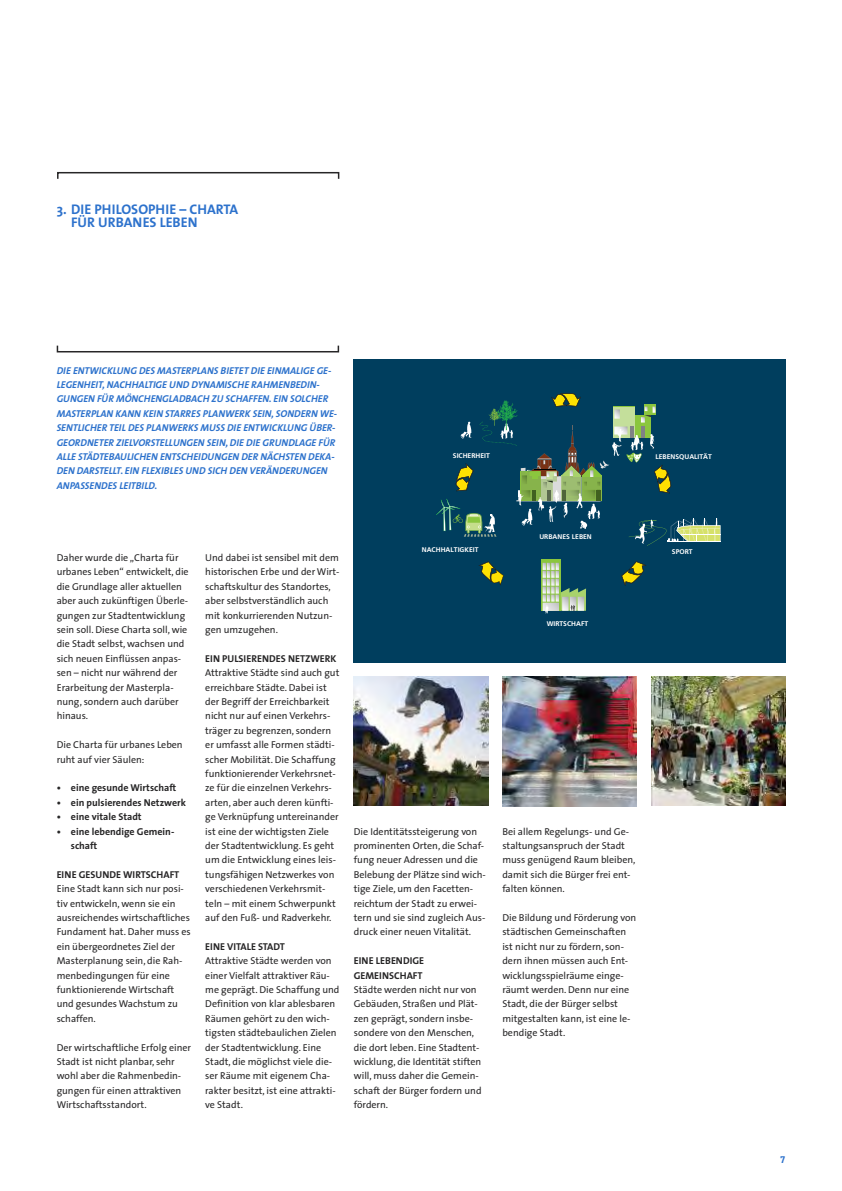
<style>
.page{position:relative;width:842px;height:1191px;background:#fff}
.page>*{position:absolute;margin:0;border:0;box-sizing:border-box;transform-origin:0 0}
.t1{font:700 14px/13px "The Sans";color:#2d72cc}
.t2{font:10px/14.4px "The Sans";color:#272627}
.t3{font:italic 700 10px/14.4px "The Sans";color:#2d72cc}
.t4{font:700 10px/14.4px "The Sans";color:#272627}
.t5{font:10px "The Serif Bold Caps";color:#2d72cc}
.t6{font:700 6.8px "Frutiger";color:#fff}
</style>
<div class="page">
<div style="left:57px;top:172px;width:282px;height:8px;border:2px solid #272627"></div>
<div style="left:57px;top:345px;width:282px;height:7px;border:2px solid #272627"></div>
<div style="left:354px;top:359px;width:431px;height:303px;background:#003e5e"></div>
<div style="left:541px;top:560px;width:20px;height:51px;background:linear-gradient(to right,#94c259,#8ec448)"></div>
<svg style="left:621px;top:561px;width:25px;height:25px"></svg>
<svg style="left:479px;top:561px;width:25px;height:24px"></svg>
<svg style="left:543px;top:563px;width:43px;height:50px"></svg>
<svg style="left:436px;top:393px;width:284px;height:153px"></svg>
<img style="left:502px;top:677px;width:134px;height:129px">
<img style="left:651px;top:676px;width:134px;height:129px">
<img style="left:354px;top:676px;width:134px;height:129px">
<h1 class="t1" style="left:71px;top:204px;width:169px;text-indent:-14px">3. DIE PHILOSOPHIE – CHARTA<br>FÜR URBANES LEBEN</h1>
<p class="t3" style="left:57px;top:364px;width:282px">DIE ENTWICKLUNG DES MASTERPLANS BIETET DIE EINMALIGE GE-LEGENHEIT, NACHHALTIGE UND DYNAMISCHE RAHMENBEDIN-GUNGEN FÜR MÖNCHENGLADBACH ZU SCHAFFEN. EIN SOLCHER MASTERPLAN KANN KEIN STARRES PLANWERK SEIN, SONDERN WE-SENTLICHER TEIL DES PLANWERKS MUSS DIE ENTWICKLUNG ÜBER-GEORDNETER ZIELVORSTELLUNGEN SEIN, DIE DIE GRUNDLAGE FÜR ALLE STÄDTEBAULICHEN ENTSCHEIDUNGEN DER NÄCHSTEN DEKA-DEN DARSTELLT. EIN FLEXIBLES UND SICH DEN VERÄNDERUNGEN ANPASSENDES LEITBILD.</p>
<p class="t6" style="left:453px;top:453px;width:38px">SICHERHEIT</p>
<p class="t2" style="left:57px;top:551px;width:133px">Daher wurde die „Charta für urbanes Leben“ entwickelt, die die Grundlage aller aktuellen aber auch zukünftigen Überle&shy;gungen zur Stadtentwicklung sein soll. Diese Charta soll, wie die Stadt selbst, wachsen und sich neuen Einflüssen anpas&shy;sen – nicht nur während der<br>Erarbeitung der Masterpla&shy;nung, sondern auch darüber hinaus.</p>
<p class="t2" style="left:57px;top:738px;width:128px">Die Charta für urbanes Leben ruht auf vier Säulen:</p>
<p class="t4" style="left:57px;top:781px;width:121px">• eine gesunde Wirtschaft</p>
<p class="t4" style="left:57px;top:796px;width:131px">• ein pulsierendes Netzwerk</p>
<p class="t4" style="left:57px;top:810px;width:87px">• eine vitale Stadt</p>
<p class="t4" style="left:71px;top:825px;width:105px;text-indent:-14px">• eine lebendige Gemein&shy;schaft</p>
<p class="t4" style="left:57px;top:868px;width:124px">EINE GESUNDE WIRTSCHAFT</p>
<p class="t2" style="left:57px;top:882px;width:136px">Eine Stadt kann sich nur posi&shy;tiv entwickeln, wenn sie ein ausreichendes wirtschaftliches<br>Fundament hat. Daher muss es ein übergeordnetes Ziel der<br>Masterplanung sein, die Rah&shy;menbedingungen für eine funktionierende Wirtschaft und gesundes Wachstum zu schaffen.</p>
<p class="t2" style="left:57px;top:1041px;width:136px">Der wirtschaftliche Erfolg einer<br>Stadt ist nicht planbar, sehr wohl aber die Rahmenbedin&shy;gungen für einen attraktiven<br>Wirtschaftsstandort.</p>
<p class="t2" style="left:205px;top:551px;width:136px">Und dabei ist sensibel mit dem historischen Erbe und der Wirt&shy;schaftskultur des Standortes, aber selbstverständlich auch mit konkurrierenden Nutzun&shy;gen umzugehen.</p>
<p class="t4" style="left:205px;top:652px;width:133px">EIN PULSIERENDES NETZWERK</p>
<p class="t2" style="left:205px;top:666px;width:136px">Attraktive Städte sind auch gut erreichbare Städte. Dabei ist der Begriff der Erreichbarkeit nicht nur auf einen Verkehrs&shy;träger zu begrenzen, sondern er umfasst alle Formen städti&shy;scher Mobilität. Die Schaffung funktionierender Verkehrsnet&shy;ze für die einzelnen Verkehrs&shy;arten, aber auch deren künfti&shy;ge Verknüpfung untereinander ist eine der wichtigsten Ziele der Stadtentwicklung. Es geht um die Entwicklung eines leis&shy;tungsfähigen Netzwerkes von verschiedenen Verkehrsmit&shy;teln – mit einem Schwerpunkt auf den Fuß- und Radverkehr.</p>
<p class="t4" style="left:205px;top:940px;width:81px">EINE VITALE STADT</p>
<p class="t2" style="left:205px;top:954px;width:136px">Attraktive Städte werden von einer Vielfalt attraktiver Räu&shy;me geprägt. Die Schaffung und<br>Definition von klar ablesbaren<br>Räumen gehört zu den wich&shy;tigsten städtebaulichen Zielen der Stadtentwicklung. Eine<br>Stadt, die möglichst viele die&shy;ser Räume mit eigenem Cha&shy;rakter besitzt, ist eine attrakti&shy;ve Stadt.</p>
<p class="t6" style="left:422px;top:547px;width:58px">NACHHALTIGKEIT</p>
<p class="t2" style="left:354px;top:825px;width:134px">Die Identitätssteigerung von prominenten Orten, die Schaf&shy;fung neuer Adressen und die<br>Belebung der Plätze sind wich&shy;tige Ziele, um den Facetten&shy;reichtum der Stadt zu erwei&shy;tern und sie sind zugleich Aus&shy;druck einer neuen Vitalität.</p>
<p class="t4" style="left:354px;top:954px;width:72px">EINE LEBENDIGE<br>GEMEINSCHAFT</p>
<p class="t2" style="left:354px;top:983px;width:129px">Städte werden nicht nur von<br>Gebäuden, Straßen und Plät&shy;zen geprägt, sondern insbe&shy;sondere von den Menschen, die dort leben. Eine Stadtent&shy;wicklung, die Identität stiften will, muss daher die Gemein&shy;schaft der Bürger fordern und fördern.</p>
<p class="t6" style="left:539px;top:534px;width:54px">URBANES LEBEN</p>
<p class="t6" style="left:547px;top:620px;width:43px">WIRTSCHAFT</p>
<p class="t2" style="left:502px;top:825px;width:135px">Bei allem Regelungs- und Ge&shy;staltungsanspruch der Stadt muss genügend Raum bleiben, damit sich die Bürger frei ent&shy;falten können.</p>
<p class="t2" style="left:502px;top:911px;width:136px">Die Bildung und Förderung von städtischen Gemeinschaften ist nicht nur zu fördern, son&shy;dern ihnen müssen auch Ent&shy;wicklungsspielräume einge&shy;räumt werden. Denn nur eine<br>Stadt, die der Bürger selbst mitgestalten kann, ist eine le&shy;bendige Stadt.</p>
<p class="t6" style="left:655px;top:453px;width:58px">LEBENSQUALITÄT</p>
<p class="t6" style="left:672px;top:548px;width:22px">SPORT</p>
<p class="t5" style="left:781px;top:1155px;width:6px">7</p>
</div>
